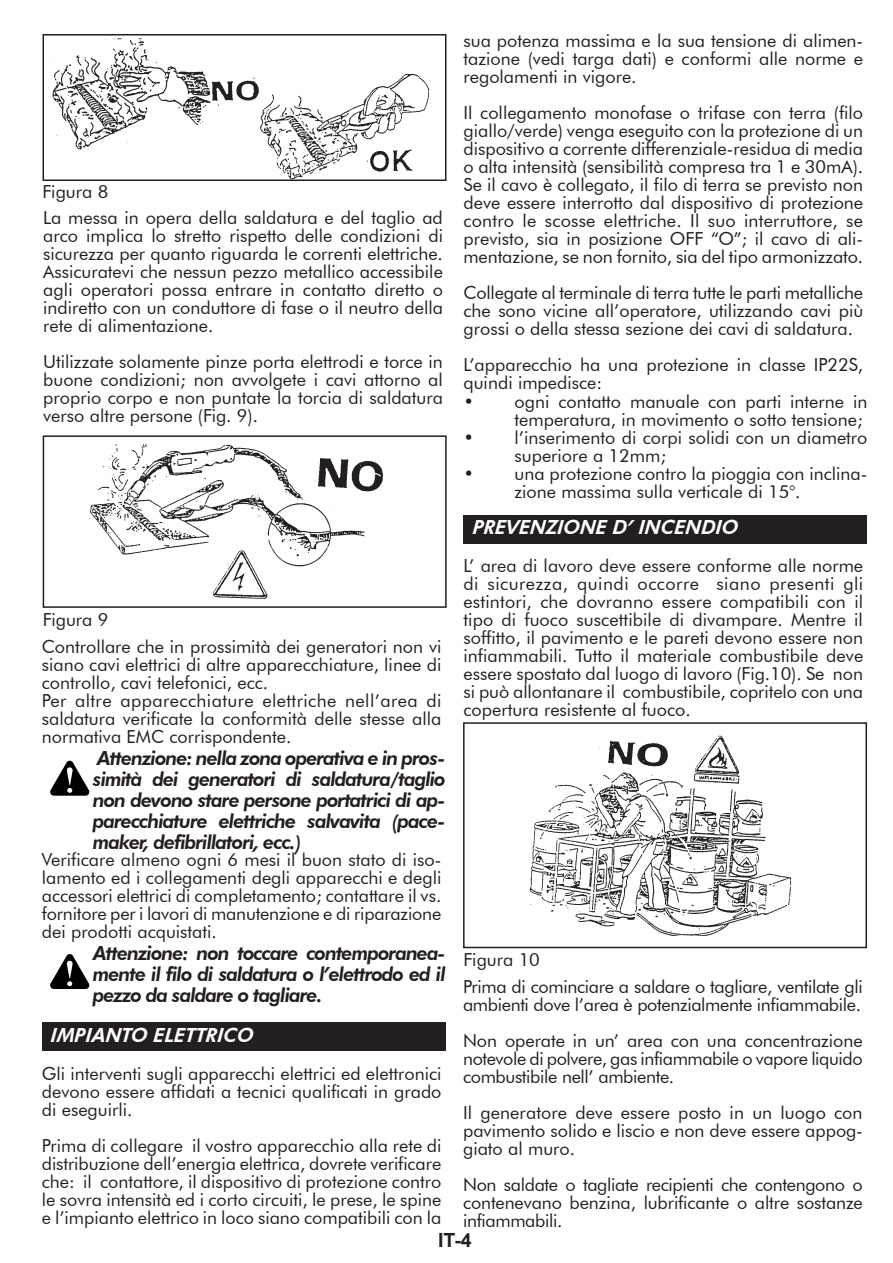
<style>
.page{position:relative;width:893px;height:1263px;background:#fff}
.page>*{position:absolute;margin:0;border:0;box-sizing:border-box;transform-origin:0 0}
.grassetto{font:italic 800 19.5px/21px "Futura BT";letter-spacing:-.05em;color:#231f20;text-align:justify}
.sotto_paragrafo{font:italic 800 19.5px "Futura BT";color:#fff}
.t1{font:700 19.5px "Arial";color:#231f20}
.corpo_testo_normale{font:18px/18px "Futura BT";color:#231f20;text-align:justify}
.corpo_testo_normale-2{font:18px/18px "Futura BT";letter-spacing:-.02em;color:#231f20}
.Testo_figure{font:18px "Futura BT";color:#231f20}
</style>
<div class="page">
<img style="left:52px;top:38px;width:378px;height:140px">
<div style="left:43px;top:34px;width:403px;height:147px;border:2px solid #231f20"></div>
<img style="left:90px;top:444px;width:293px;height:155px">
<div style="left:43px;top:435px;width:404px;height:173px;border:2px solid #231f20"></div>
<div style="left:42px;top:1023px;width:404px;height:28px;background:#231f20"></div>
<div style="left:463px;top:515px;width:404px;height:28px;background:#231f20"></div>
<img style="left:529px;top:735px;width:263px;height:201px">
<div style="left:463px;top:722px;width:404px;height:226px;border:2px solid #231f20"></div>
<svg style="left:50px;top:954px;width:39px;height:35px"></svg>
<svg style="left:50px;top:761px;width:39px;height:35px"></svg>
<p class="Testo_figure" style="left:43px;top:181px;width:67px">Figura 8</p>
<p class="corpo_testo_normale" style="left:43px;top:209px;width:401px">La messa in opera della saldatura e del taglio ad arco implica lo stretto rispetto delle condizioni di sicurezza per quanto riguarda le correnti elettriche.<br>Assicuratevi che nessun pezzo metallico accessibile agli operatori possa entrare in contatto diretto o indiretto con un conduttore di fase o il neutro della rete di alimentazione.</p>
<p class="corpo_testo_normale" style="left:43px;top:353px;width:401px">Utilizzate solamente pinze porta elettrodi e torce in buone condizioni; non avvolgete i cavi attorno al proprio corpo e non puntate la torcia di saldatura verso altre persone (Fig. 9).</p>
<p class="Testo_figure" style="left:43px;top:609px;width:67px">Figura 9</p>
<p class="corpo_testo_normale" style="left:42px;top:637px;width:401px">Controllare che in prossimità dei generatori non vi siano cavi elettrici di altre apparecchiature, linee di controllo, cavi telefonici, ecc.</p>
<p class="corpo_testo_normale" style="left:42px;top:691px;width:401px">Per altre apparecchiature elettriche nell’area di saldatura verificate la conformità delle stesse alla normativa EMC corrispondente.</p>
<p class="grassetto" style="left:93px;top:748px;width:354px">Attenzione: nella zona operativa e in pros&shy;simità dei generatori di saldatura/taglio non devono stare persone portatrici di ap&shy;parecchiature elettriche salvavita (pace&shy;maker, defibrillatori, ecc.)</p>
<p class="corpo_testo_normale" style="left:42px;top:850px;width:401px">Verificare almeno ogni 6 mesi il buon stato di iso&shy;lamento ed i collegamenti degli apparecchi e degli accessori elettrici di completamento; contattare il vs. fornitore per i lavori di manutenzione e di riparazione dei prodotti acquistati.</p>
<p class="grassetto" style="left:93px;top:943px;width:355px">Attenzione: non toccare contemporanea&shy;mente il filo di saldatura o l’elettrodo ed il pezzo da saldare o tagliare.</p>
<p class="sotto_paragrafo" style="left:50px;top:1023px;width:208px">IMPIANTO ELETTRICO</p>
<p class="corpo_testo_normale" style="left:42px;top:1064px;width:401px">Gli interventi sugli apparecchi elettrici ed elettronici devono essere affidati a tecnici qualificati in grado di eseguirli.</p>
<p class="corpo_testo_normale" style="left:42px;top:1136px;width:401px">Prima di collegare il vostro apparecchio alla rete di distribuzione dell’energia elettrica, dovrete verificare che: il contattore, il dispositivo di protezione contro le sovra intensità ed i corto circuiti, le prese, le spine e l’impianto elettrico in loco siano compatibili con la</p>
<p class="corpo_testo_normale" style="left:463px;top:31px;width:401px">sua potenza massima e la sua tensione di alimen&shy;tazione (vedi targa dati) e conformi alle norme e regolamenti in vigore.</p>
<p class="corpo_testo_normale" style="left:463px;top:103px;width:401px">Il collegamento monofase o trifase con terra (filo giallo/verde) venga eseguito con la protezione di un dispositivo a corrente differenziale-residua di media o alta intensità (sensibilità compresa tra 1 e 30mA).</p>
<p class="corpo_testo_normale" style="left:463px;top:175px;width:401px">Se il cavo è collegato, il filo di terra se previsto non deve essere interrotto dal dispositivo di protezione contro le scosse elettriche. Il suo interruttore, se previsto, sia in posizione OFF “O”; il cavo di ali&shy;mentazione, se non fornito, sia del tipo armonizzato.</p>
<p class="corpo_testo_normale" style="left:463px;top:283px;width:401px">Collegate al terminale di terra tutte le parti metalliche che sono vicine all’operatore, utilizzando cavi più grossi o della stessa sezione dei cavi di saldatura.</p>
<p class="corpo_testo_normale" style="left:463px;top:355px;width:401px">L’apparecchio ha una protezione in classe IP22S, quindi impedisce:</p>
<p class="corpo_testo_normale" style="left:463px;top:393px;width:405px;text-align:right">• ogni contatto manuale con parti interne in temperatura, in movimento o sotto tensione;</p>
<p class="corpo_testo_normale" style="left:514px;top:429px;width:354px;text-indent:-51px">• l’inserimento di corpi solidi con un diametro superiore a 12mm;</p>
<p class="corpo_testo_normale" style="left:514px;top:465px;width:354px;text-indent:-51px">• una protezione contro la pioggia con inclina&shy;zione massima sulla verticale di 15°.</p>
<p class="sotto_paragrafo" style="left:472px;top:515px;width:271px">PREVENZIONE D’ INCENDIO</p>
<p class="corpo_testo_normale" style="left:463px;top:557px;width:401px">L’ area di lavoro deve essere conforme alle norme di sicurezza, quindi occorre siano presenti gli estintori, che dovranno essere compatibili con il tipo di fuoco suscettibile di divampare. Mentre il soffitto, il pavimento e le pareti devono essere non infiammabili. Tutto il materiale combustibile deve essere spostato dal luogo di lavoro (Fig.10). Se non si può allontanare il combustibile, copritelo con una copertura resistente al fuoco.</p>
<p class="Testo_figure" style="left:463px;top:948px;width:78px">Figura 10</p>
<p class="corpo_testo_normale-2" style="left:463px;top:977px;width:401px">Prima di cominciare a saldare o tagliare, ventilate gli ambienti dove l’area è potenzialmente infiammabile.</p>
<p class="corpo_testo_normale" style="left:463px;top:1031px;width:401px">Non operate in un’ area con una concentrazione notevole di polvere, gas infiammabile o vapore liquido combustibile nell’ ambiente.</p>
<p class="corpo_testo_normale" style="left:463px;top:1103px;width:401px">Il generatore deve essere posto in un luogo con pavimento solido e liscio e non deve essere appog&shy;giato al muro.</p>
<p class="corpo_testo_normale" style="left:463px;top:1175px;width:401px">Non saldate o tagliate recipienti che contengono o contenevano benzina, lubrificante o altre sostanze infiammabili.</p>
<p class="t1" style="left:438px;top:1227px;width:35px">IT-4</p>
</div>
